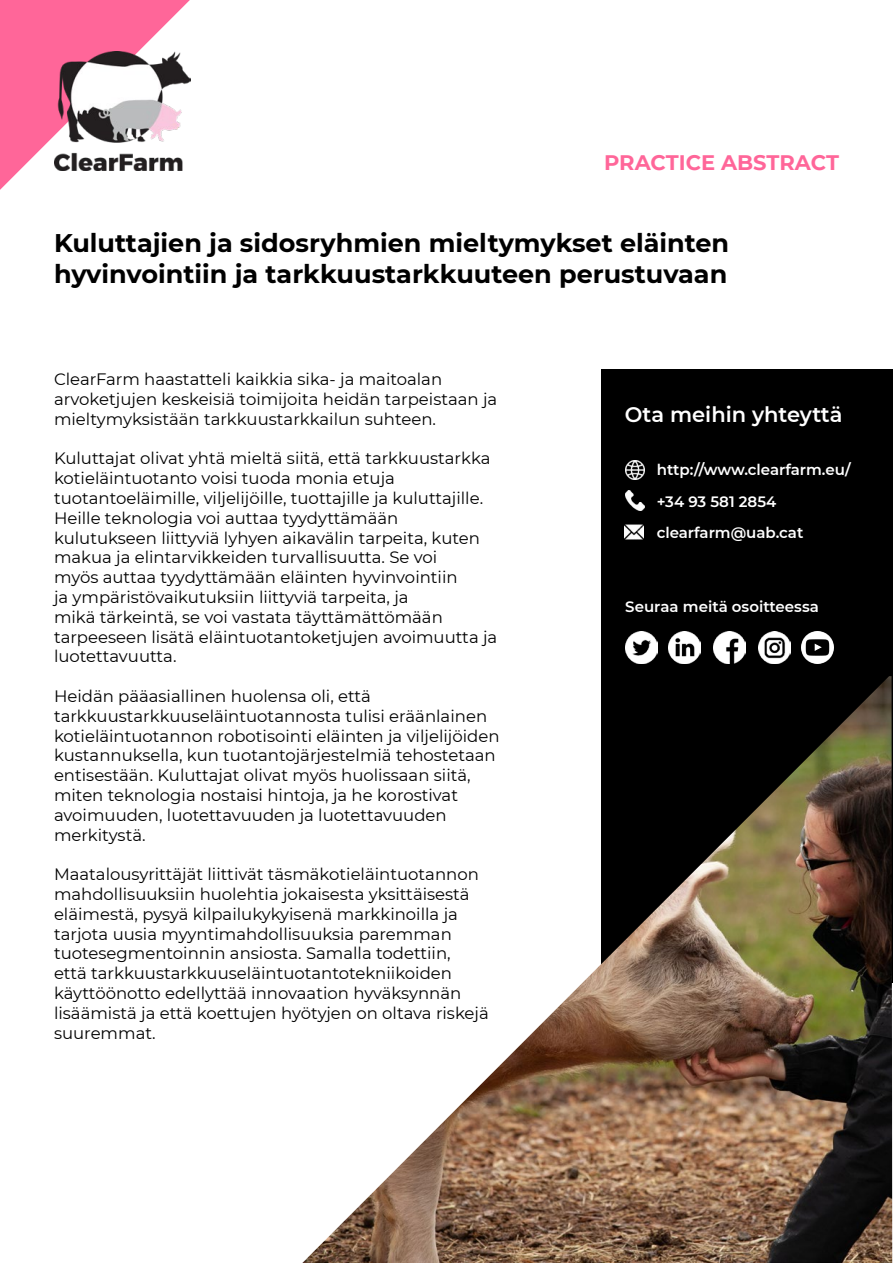
<style>
.page{position:relative;width:893px;height:1263px;background:#fff}
.page>*{position:absolute;margin:0;border:0;box-sizing:border-box;transform-origin:0 0}
.t1{font:700 25.5px/30.6px "Montserrat";color:#000}
.t2{font:600 21px "Montserrat";color:#fff}
.t3{font:700 21px "Montserrat";color:#f69}
.t4{font:16.5px/19.8px "Montserrat";color:#000}
.t5{font:600 15px/31.5px "Montserrat";color:#fff}
</style>
<div class="page">
<svg style="left:0;top:0;width:190px;height:190px"></svg>
<img style="left:54px;top:51px;width:136px;height:119px">
<div style="left:601px;top:369px;width:291px;height:613px;background:#000"></div>
<img style="left:625px;top:461px;width:19px;height:19px">
<img style="left:302px;top:676px;width:590px;height:587px">
<img style="left:625px;top:490px;width:19px;height:20px">
<img style="left:625px;top:524px;width:19px;height:16px">
<img style="left:668px;top:631px;width:32px;height:32px">
<img style="left:625px;top:631px;width:32px;height:32px">
<img style="left:713px;top:631px;width:32px;height:32px">
<img style="left:758px;top:631px;width:32px;height:32px">
<img style="left:801px;top:631px;width:32px;height:32px">
<p class="t3" style="left:604px;top:148px;width:236px">PRACTICE ABSTRACT</p>
<h1 class="t1" style="left:54px;top:227px;width:677px">Kuluttajien ja sidosryhmien mieltymykset eläinten hyvinvointiin ja tarkkuustarkkuuteen perustuvaan</h1>
<p class="t4" style="left:54px;top:369px;width:445px">ClearFarm haastatteli kaikkia sika- ja maitoalan arvoketjujen keskeisiä toimijoita heidän tarpeistaan ja mieltymyksistään tarkkuustarkkailun suhteen.</p>
<p class="t4" style="left:54px;top:448px;width:445px">Kuluttajat olivat yhtä mieltä siitä, että tarkkuustarkka kotieläintuotanto voisi tuoda monia etuja tuotantoeläimille, viljelijöille, tuottajille ja kuluttajille.<br>Heille teknologia voi auttaa tyydyttämään kulutukseen liittyviä lyhyen aikavälin tarpeita, kuten makua ja elintarvikkeiden turvallisuutta. Se voi<br>myös auttaa tyydyttämään eläinten hyvinvointiin<br>ja ympäristövaikutuksiin liittyviä tarpeita, ja<br>mikä tärkeintä, se voi vastata täyttämättömään tarpeeseen lisätä eläintuotantoketjujen avoimuutta ja luotettavuutta.</p>
<p class="t4" style="left:54px;top:686px;width:447px">Heidän pääasiallinen huolensa oli, että tarkkuustarkkuuseläintuotannosta tulisi eräänlainen kotieläintuotannon robotisointi eläinten ja viljelijöiden kustannuksella, kun tuotantojärjestelmiä tehostetaan entisestään. Kuluttajat olivat myös huolissaan siitä, miten teknologia nostaisi hintoja, ja he korostivat avoimuuden, luotettavuuden ja luotettavuuden merkitystä.</p>
<p class="t4" style="left:54px;top:864px;width:436px">Maatalousyrittäjät liittivät täsmäkotieläintuotannon mahdollisuuksiin huolehtia jokaisesta yksittäisestä eläimestä, pysyä kilpailukykyisenä markkinoilla ja tarjota uusia myyntimahdollisuuksia paremman tuotesegmentoinnin ansiosta. Samalla todettiin,<br>että tarkkuustarkkuuseläintuotantotekniikoiden käyttöönotto edellyttää innovaation hyväksynnän lisäämistä ja että koettujen hyötyjen on oltava riskejä suuremmat.</p>
<p class="t2" style="left:625px;top:400px;width:219px">Ota meihin yhteyttä</p>
<p class="t5" style="left:657px;top:453px;width:195px">http://www.clearfarm.eu/ +34 93 581 2854 clearfarm@uab.cat</p>
<p class="t5" style="left:625px;top:590px;width:195px">Seuraa meitä osoitteessa</p>
</div>
